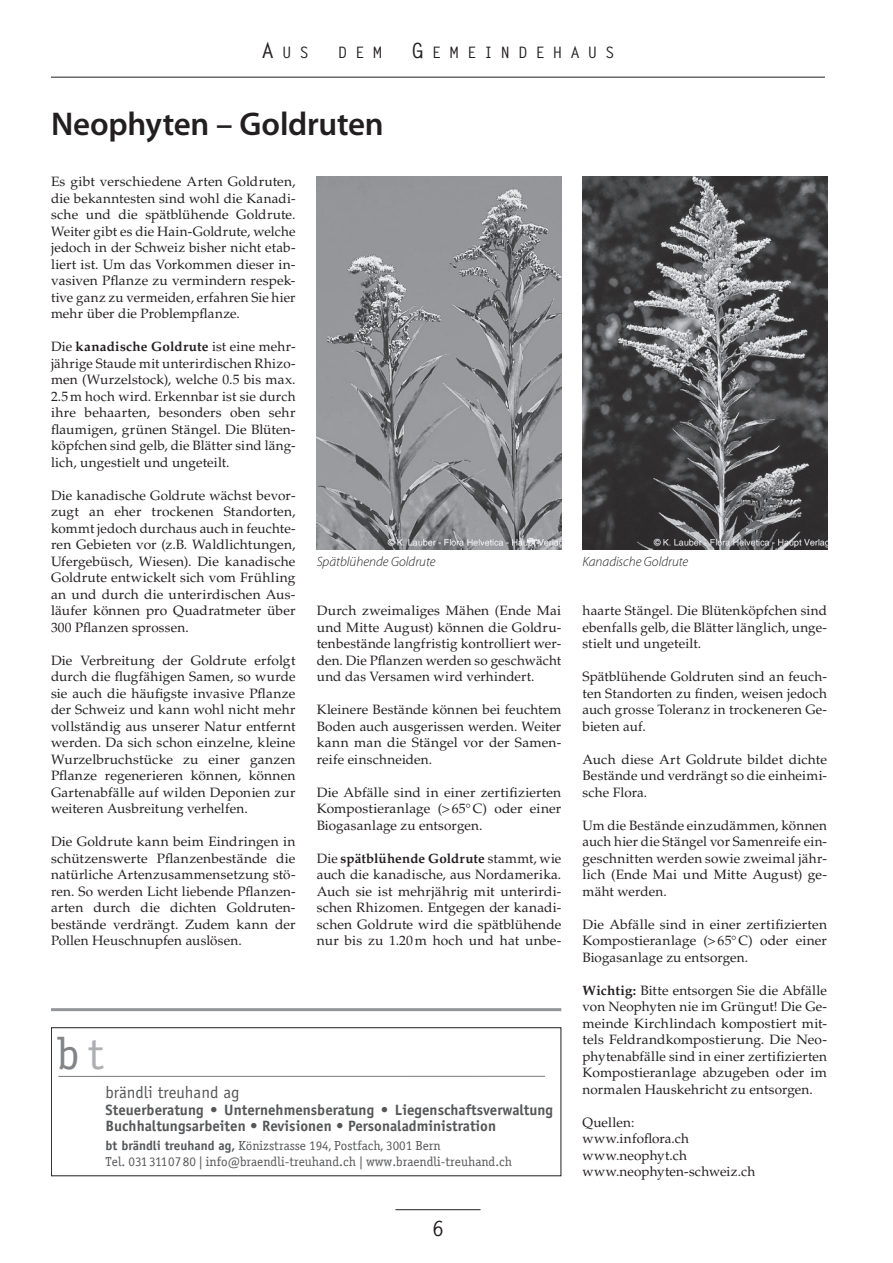
<style>
.page{position:relative;width:893px;height:1263px;background:#fff}
.page>*{position:absolute;margin:0;border:0;box-sizing:border-box;transform-origin:0 0}
.t1{font:44.85px "Officina Serif";color:#828487}
.t2{font:600 33px "Myriad Pro";letter-spacing:-.005em;color:#231f20}
.t3{font:700 21px "Letter Gothic Std";color:#231f20}
.t4{font:16.8px "Officina Sans";letter-spacing:-.005em;color:#565759}
.t5{font:700 15.75px "Letter Gothic Std";letter-spacing:.5em;color:#231f20}
.t6{font:700 15px/15.3px "Officina Sans Std";color:#565759}
.t7{font:13.5px/16.5px "Palatino LT Std";letter-spacing:.01em;color:#231f20;text-align:justify}
.t8{font:italic 300 13.5px "Myriad Pro";color:#231f20}
.t9{font:13.05px/15.3px "Officina Serif CTT";color:#565759}
.t10{font:10.2px/11.6px "Officina Sans";color:#565759}
.s1{font-size:21px}
.s2{font-weight:700}
.s3{color:#aeafb3}
.s4{font-family:"Officina Sans Std";font-weight:700}
.s5{font-family:"Officina Serif Std";font-size:12.45px}
</style>
<div class="page">
<hr style="left:51px;top:77px;width:774px;height:1px;background:#231f20">
<hr style="left:395px;top:1209px;width:85px;height:1px;background:#231f20">
<img style="left:583px;top:176px;width:244px;height:373px">
<img style="left:317px;top:176px;width:244px;height:373px">
<hr style="left:51px;top:1008px;width:510px;height:3px;background:#939598">
<hr style="left:58px;top:1076px;width:487px;height:1px;background:#828487">
<div style="left:51px;top:1027px;width:510px;height:149px;border:1px solid #231f20"></div>
<p class="t5" style="left:261px;top:42px;width:49px"><span class="s1">A</span>US</p>
<p class="t5" style="left:338px;top:42px;width:46px">DEM</p>
<p class="t5" style="left:411px;top:42px;width:205px"><span class="s1">G</span>EMEINDEHAUS</p>
<h2 class="t2" style="left:51px;top:103px;width:334px">Neophyten – Goldruten</h2>
<p class="t7" style="left:51px;top:173px;width:246px">Es gibt verschiedene Arten Goldruten, die bekanntesten sind wohl die Kanadi&shy;sche und die spätblühende Goldrute.<br>Weiter gibt es die Hain-Goldrute, welche jedoch in der Schweiz bisher nicht etab&shy;liert ist. Um das Vorkommen dieser in&shy;vasiven Pflanze zu vermindern respek&shy;tive ganz zu vermeiden, erfahren Sie hier mehr über die Problempflanze.</p>
<p class="t7" style="left:51px;top:338px;width:246px">Die <span class="s2">kanadische Goldrute</span> ist eine mehr&shy;jährige Staude mit unterirdischen Rhizo&shy;men (Wurzelstock), welche 0.5 bis max.<br>2.5 m hoch wird. Erkennbar ist sie durch ihre behaarten, besonders oben sehr flaumigen, grünen Stängel. Die Blüten&shy;köpfchen sind gelb, die Blätter sind läng&shy;lich, ungestielt und ungeteilt.</p>
<p class="t7" style="left:51px;top:487px;width:246px">Die kanadische Goldrute wächst bevor&shy;zugt an eher trockenen Standorten, kommt jedoch durchaus auch in feuchte&shy;ren Gebieten vor (z.B. Waldlichtungen, Ufergebüsch, Wiesen). Die kanadische Goldrute entwickelt sich vom Frühling an und durch die unterirdischen Aus&shy;läufer können pro Quadratmeter über 300 Pflanzen sprossen.</p>
<p class="t7" style="left:51px;top:652px;width:246px">Die Verbreitung der Goldrute erfolgt durch die flugfähigen Samen, so wurde sie auch die häufigste invasive Pflanze der Schweiz und kann wohl nicht mehr vollständig aus unserer Natur entfernt werden. Da sich schon einzelne, kleine Wurzelbruchstücke zu einer ganzen Pflanze regenerieren können, können Gartenabfälle auf wilden Deponien zur weiteren Ausbreitung verhelfen.</p>
<p class="t7" style="left:51px;top:833px;width:246px">Die Goldrute kann beim Eindringen in schützenswerte Pflanzenbestände die natürliche Artenzusammensetzung stö&shy;ren. So werden Licht liebende Pflanzen&shy;arten durch die dichten Goldruten&shy;bestände verdrängt. Zudem kann der Pollen Heuschnupfen auslösen.</p>
<p class="t8" style="left:317px;top:554px;width:120px">Spätblühende Goldrute</p>
<p class="t8" style="left:583px;top:554px;width:107px">Kanadische Goldrute</p>
<p class="t7" style="left:583px;top:602px;width:246px">haarte Stängel. Die Blütenköpfchen sind ebenfalls gelb, die Blätter länglich, unge&shy;stielt und ungeteilt.</p>
<p class="t7" style="left:583px;top:668px;width:246px">Spätblühende Goldruten sind an feuch&shy;ten Standorten zu finden, weisen jedoch auch grosse Toleranz in trockeneren Ge&shy;bieten auf.</p>
<p class="t7" style="left:583px;top:751px;width:246px">Auch diese Art Goldrute bildet dichte Bestände und verdrängt so die einheimi&shy;sche Flora.</p>
<p class="t7" style="left:583px;top:817px;width:246px">Um die Bestände einzudämmen, können auch hier die Stängel vor Samenreife ein&shy;geschnitten werden sowie zweimal jähr&shy;lich (Ende Mai und Mitte August) ge&shy;mäht werden.</p>
<p class="t7" style="left:583px;top:916px;width:246px">Die Abfälle sind in einer zertifizierten Kompostieranlage (&gt; 65° C) oder einer Biogasanlage zu entsorgen.</p>
<p class="t7" style="left:583px;top:982px;width:246px"><span class="s2">Wichtig:</span> Bitte entsorgen Sie die Abfälle von Neophyten nie im Grüngut! Die Ge&shy;meinde Kirchlindach kompostiert mit&shy;tels Feldrandkompostierung. Die Neo&shy;phytenabfälle sind in einer zertifizierten Kompostieranlage abzugeben oder im normalen Hauskehricht zu entsorgen.</p>
<p class="t7" style="left:583px;top:1114px;width:174px;text-align:left">Quellen:<br>www.infoflora.ch www.neophyt.ch www.neophyten-schweiz.ch</p>
<p class="t7" style="left:317px;top:602px;width:246px">Durch zweimaliges Mähen (Ende Mai und Mitte August) können die Goldru&shy;tenbestände langfristig kontrolliert wer&shy;den. Die Pflanzen werden so geschwächt und das Versamen wird verhindert.</p>
<p class="t7" style="left:317px;top:701px;width:246px">Kleinere Bestände können bei feuchtem Boden auch ausgerissen werden. Weiter kann man die Stängel vor der Samen&shy;reife einschneiden.</p>
<p class="t7" style="left:317px;top:784px;width:246px">Die Abfälle sind in einer zertifizierten Kompostieranlage (&gt; 65° C) oder einer Biogasanlage zu entsorgen.</p>
<p class="t7" style="left:317px;top:850px;width:246px">Die <span class="s2">spätblühende Goldrute</span> stammt, wie auch die kanadische, aus Nordamerika.<br>Auch sie ist mehrjährig mit unterirdi&shy;schen Rhizomen. Entgegen der kanadi&shy;schen Goldrute wird die spätblühende nur bis zu 1.20 m hoch und hat unbe-</p>
<h1 class="t1" style="left:57px;top:1028px;width:49px">b<span class="s3">t</span></h1>
<p class="t4" style="left:106px;top:1082px;width:135px">brändli treuhand ag</p>
<p class="t10" style="left:106px;top:1105px;width:181px">Fachmann im Finanz- und Rechnungswesen mit eidg. Fachausweis</p>
<p class="t6" style="left:106px;top:1102px;width:449px">Steuerberatung • Unternehmensberatung • Liegenschaftsverwaltung<br>Buchhaltungsarbeiten • Revisionen • Personaladministration</p>
<p class="t9" style="left:106px;top:1138px;width:408px"><span class="s4">bt brändli treuhand ag,</span> K<span class="s5">ö</span>nizstrasse 194, Postfach, 3001 Bern<br>Tel. 031 311 07 80 | info@braendli-treuhand.ch | www.braendli-treuhand.ch</p>
<h3 class="t3" style="left:432px;top:1215px;width:14px">6</h3>
</div>
